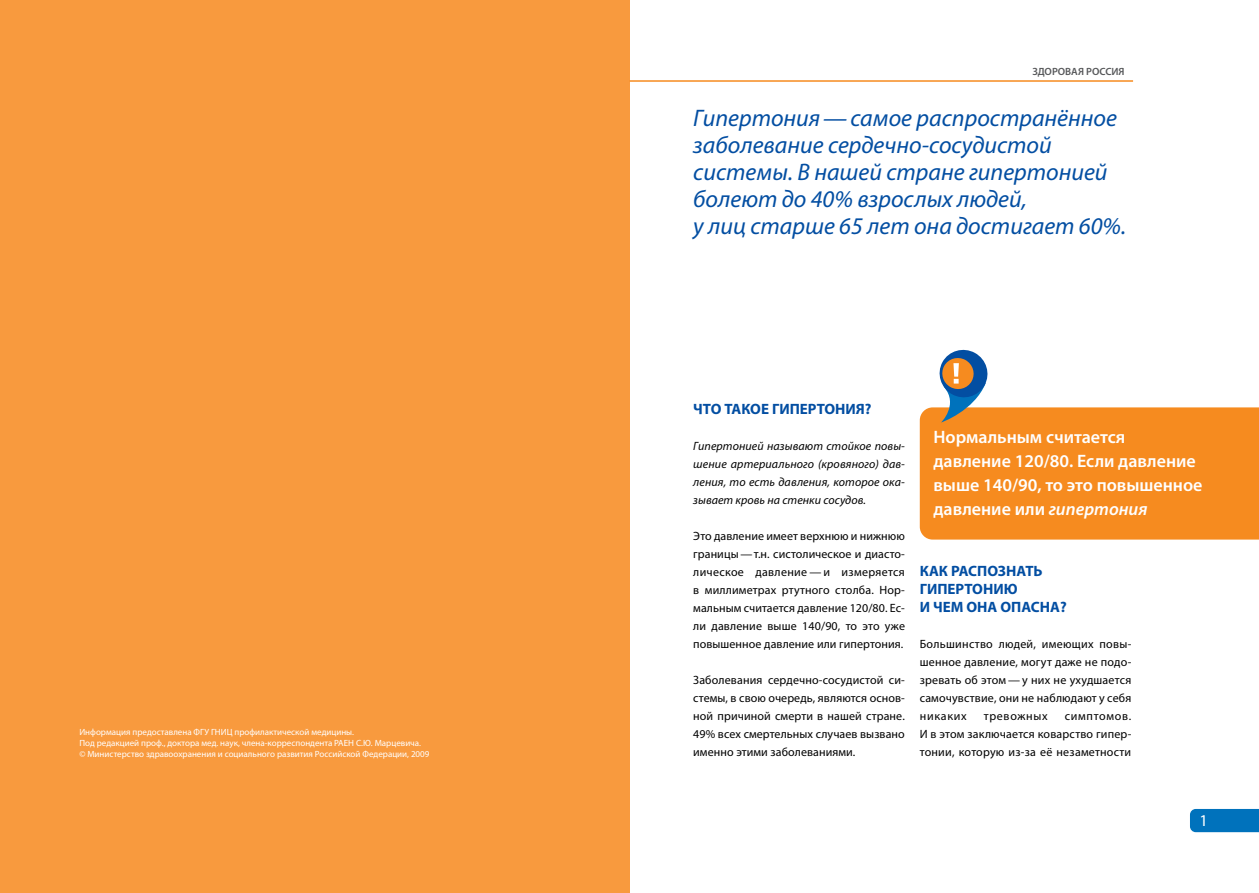
<style>
.page{position:relative;width:1259px;height:893px;background:#fff}
.page>*{position:absolute;margin:0;border:0;box-sizing:border-box;transform-origin:0 0}
.t1{font:italic 24px/27px "Myriad Pro";color:#034ea2}
.t2{font:600 18px/24px "Myriad Pro";color:#fff}
.t3{font:16.5px "Myriad Pro";color:#fff}
.t4{font:700 15px/18px "Myriad Pro";color:#034ea2}
.t5{font:12px/18px "Myriad Pro";letter-spacing:.01em;color:#000;text-align:justify}
.t6{font:italic 12px/18px "Myriad Pro";letter-spacing:.005em;color:#000;text-align:justify}
.t7{font:12px "Myriad Pro";letter-spacing:.06em;color:#000}
.t8{font:600 10.5px "Myriad Pro";color:#58595b}
.t9{font:9px/10.8px "Myriad Pro";color:#fff}
.s1{font-style:italic}
</style>
<div class="page">
<div style="left:1190px;top:809px;width:68px;height:23px;background:#0072bc"></div>
<div style="left:0;top:0;width:629px;height:893px;background:#f89a3e"></div>
<hr style="left:629px;top:80px;width:504px;height:2px;background:#f68b1f">
<div style="left:919px;top:407px;width:339px;height:133px;background:#f68b1f"></div>
<svg style="left:936px;top:349px;width:55px;height:74px"></svg>
<p class="t9" style="left:79px;top:727px;width:352px">Информация предоставлена ФГУ ГНИЦ профилактической медицины.<br>Под редакцией проф., доктора мед. наук, члена-корреспондента РАЕН С.Ю. Марцевича.<br>© Министерство здравоохранения и социального развития Российской Федерации, 2009</p>
<p class="t8" style="left:1032px;top:65px;width:94px">ЗДОРОВАЯ РОССИЯ</p>
<h1 class="t1" style="left:693px;top:104px;width:434px">Гипертония—самое распространённое заболевание сердечно-сосудистой системы. В нашей стране гипертонией болеют до 40% взрослых людей,<br>у лиц старше 65 лет она достигает 60%.</h1>
<p class="t4" style="left:693px;top:399px;width:180px">ЧТО ТАКОЕ ГИПЕРТОНИЯ?</p>
<p class="t6" style="left:693px;top:437px;width:213px">Гипертонией называют стойкое повы&shy;шение артериального (кровяного) дав&shy;ления, то есть давления, которое ока&shy;зывает кровь на стенки сосудов.</p>
<p class="t5" style="left:693px;top:527px;width:213px">Это давление имеет верхнюю и нижнюю границы—т.н. систолическое и диасто&shy;лическое давление — и измеряется в миллиметрах ртутного столба. Нор&shy;мальным считается давление 120/80. Ес&shy;ли давление выше 140/90, то это уже повышенное давление или гипертония.</p>
<p class="t5" style="left:693px;top:671px;width:213px">Заболевания сердечно-сосудистой си&shy;стемы, в свою очередь, являются основ&shy;ной причиной смерти в нашей стране.<br>49% всех смертельных случаев вызвано именно этими заболеваниями.</p>
<h2 class="t2" style="left:933px;top:425px;width:271px">Нормальным считается давление 120/80. Если давление выше 140/90, то это повышенное давление или <span class="s1">гипертония</span></h2>
<p class="t4" style="left:919px;top:561px;width:148px">КАК РАСПОЗНАТЬ<br>ГИПЕРТОНИЮ<br>И ЧЕМ ОНА ОПАСНА?</p>
<p class="t5" style="left:919px;top:635px;width:213px">Большинство людей, имеющих повы&shy;шенное давление, могут даже не подо&shy;зревать об этом—у них не ухудшается самочувствие, они не наблюдают у себя никаких</p>
<p class="t5" style="left:919px;top:707px;width:213px;text-indent:145px">симптомов.<br>И в этом заключается коварство гипер&shy;тонии, которую из-за её незаметности</p>
<p class="t7" style="left:983px;top:709px;width:65px">тревожных</p>
<h3 class="t3" style="left:1199px;top:810px;width:10px">1</h3>
</div>
